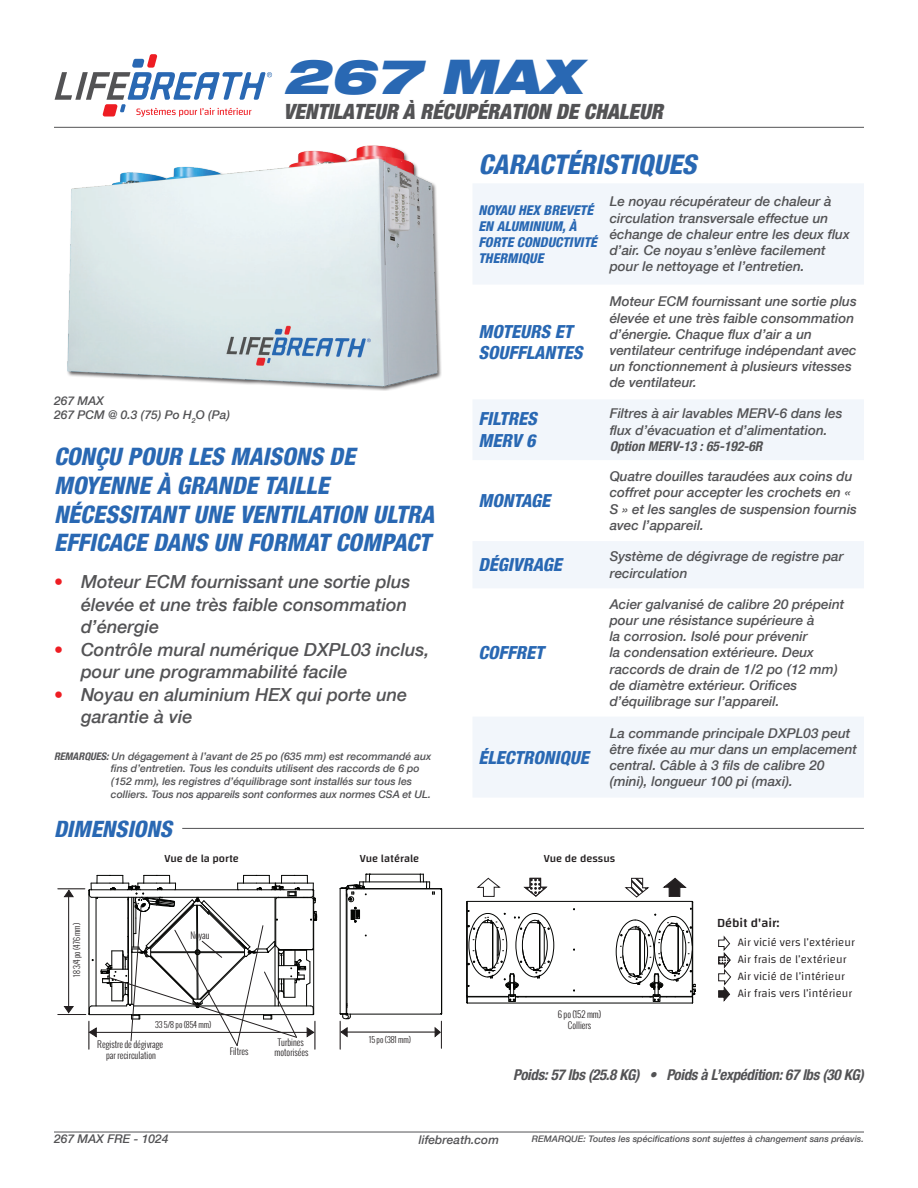
<style>
.page{position:relative;width:918px;height:1188px;background:#fff}
.page>*{position:absolute;margin:0;border:0;box-sizing:border-box;transform-origin:0 0}
.t1{font:48px "Helvetica Neue LTW06 93 Blk Ext Obl";color:#2968b3}
.body{font:27px "Helvetica Neue W01 87 Hv Cn Obl";color:#2968b3}
.t2{font:24px/28.8px "Helvetica Neue W01 87 Hv Cn Obl";color:#2968b3}
.body-2{font:22.5px "Helvetica Neue W01 87 Hv Cn Obl";color:#2968b3}
.t3{font:21px "Helvetica Neue LTW06 97 Blk Cn Obl";color:#535355}
.t4{font:18px/22.5px "Helvetica Neue W01 66 Medium It";color:#535355}
.body-3{font:18px/21.6px "Helvetica Neue W01 87 Hv Cn Obl";color:#2968b3}
.body-4{font:15px "Helvetica Neue W01 77 Bd Cn Obl";letter-spacing:-.02em;color:#535355}
.body-5{font:13.5px/16.2px "Helvetica Neue W01 66 Medium It";color:#535355}
.body-6{font:13.5px/16.2px "Helvetica Neue W01 87 Hv Cn Obl";color:#2968b3}
.t5{font:500 12.9px "Changa";color:#231f20}
.t6{font:12px "Helvetica Neue W01 66 Medium It";color:#535355}
.t7{font:300 11.55px/17px "Changa";color:#231f20}
.t8{font:500 11.1px "Changa";color:#231f20}
.body-7{font:10.5px/12.6px "Helvetica Neue W01 66 Medium It";color:#535355}
.t9{font:300 9px/10.8px "Oswald";color:#231f20;text-align:center}
.t10{font:9px "Helvetica Neue W01 66 Medium It";color:#535355}
.t11{font:300 8.25px "Oswald";color:#231f20}
.s1{color:#ee1d23}
.s2{font-family:"Helvetica Neue W01 77 Bd Cn Obl"}
</style>
<div class="page">
<hr style="left:54px;top:1132px;width:810px;height:1px;background:#535355">
<hr style="left:182px;top:828px;width:682px;height:1px;background:#535355">
<svg style="left:473px;top:184px;width:391px;height:613px"></svg>
<hr style="left:467px;top:901px;width:225px;height:1px;background:#040503">
<hr style="left:515px;top:996px;width:138px;height:1px;background:#040503">
<hr style="left:515px;top:997px;width:138px;height:1px;background:#040503">
<hr style="left:467px;top:1003px;width:225px;height:1px;background:#040503">
<hr style="left:347px;top:889px;width:94px;height:1px;background:#040503">
<hr style="left:347px;top:888px;width:94px;height:1px;background:#040503">
<hr style="left:347px;top:1014px;width:94px;height:1px;background:#040503">
<hr style="left:441px;top:889px;width:1px;height:125px;background:#040503">
<hr style="left:363px;top:882px;width:64px;height:1px;background:#040503">
<hr style="left:370px;top:874px;width:50px;height:1px;background:#040503">
<hr style="left:346px;top:889px;width:1px;height:125px;background:#040503">
<hr style="left:340px;top:889px;width:1px;height:125px;background:#040503">
<hr style="left:347px;top:894px;width:1px;height:114px;background:#040503">
<svg style="left:420px;top:874px;width:15px;height:21px"></svg>
<svg style="left:340px;top:874px;width:31px;height:48px"></svg>
<svg style="left:466px;top:878px;width:88px;height:126px"></svg>
<svg style="left:616px;top:878px;width:80px;height:125px"></svg>
<hr style="left:344px;top:1032px;width:92px;height:1px;background:#231f20">
<svg style="left:340px;top:1003px;width:11px;height:46px"></svg>
<svg style="left:435px;top:1021px;width:7px;height:27px"></svg>
<svg style="left:58px;top:875px;width:259px;height:174px"></svg>
<svg style="left:718px;top:935px;width:13px;height:67px"></svg>
<svg style="left:55px;top:54px;width:217px;height:63px"></svg>
<hr style="left:54px;top:127px;width:810px;height:1px;background:#535355">
<img style="left:67px;top:145px;width:375px;height:246px">
<p class="t1" style="left:284px;top:45px;width:299px">267 MAX</p>
<p class="t3" style="left:284px;top:99px;width:381px">VENTILATEUR À RÉCUPÉRATION DE CHALEUR</p>
<p class="body" style="left:478px;top:148px;width:219px">CARACTÉRISTIQUES</p>
<p class="body-6" style="left:478px;top:201px;width:120px">NOYAU HEX BREVETÉ<br>EN ALUMINIUM, À<br>FORTE CONDUCTIVITÉ<br>THERMIQUE</p>
<p class="body-5" style="left:610px;top:193px;width:242px">Le noyau récupérateur de chaleur à circulation transversale effectue un échange de chaleur entre les deux flux d’air. Ce noyau s’enlève facilement pour le nettoyage et l’entretien.</p>
<p class="t6" style="left:54px;top:393px;width:52px">267 MAX</p>
<p class="t6" style="left:54px;top:408px;width:177px">267 PCM @ 0.3 (75) Po H<sub>2</sub>O (Pa)</p>
<p class="t2" style="left:54px;top:442px;width:382px">CONÇU POUR LES MAISONS DE<br>MOYENNE À GRANDE TAILLE<br>NÉCESSITANT UNE VENTILATION ULTRA<br>EFFICACE DANS UN FORMAT COMPACT</p>
<p class="t4" style="left:81px;top:571px;width:331px;text-indent:-27px"><span class="s1">•</span> Moteur ECM fournissant une sortie plus élevée et une très faible consommation d’énergie</p>
<p class="t4" style="left:81px;top:638px;width:350px;text-indent:-27px"><span class="s1">•</span> Contrôle mural numérique DXPL03 inclus, pour une programmabilité facile</p>
<p class="t4" style="left:81px;top:683px;width:328px;text-indent:-27px"><span class="s1">•</span> Noyau en aluminium HEX qui porte une garantie à vie</p>
<p class="body-7" style="left:111px;top:750px;width:322px;text-indent:-57px"><span class="s2">REMARQUES:</span> Un dégagement à l’avant de 25 po (635 mm) est recommandé aux fins d’entretien. Tous les conduits utilisent des raccords de 6 po (152 mm), les registres d’équilibrage sont installés sur tous les colliers. Tous nos appareils sont conformes aux normes CSA et UL.</p>
<p class="body-2" style="left:54px;top:815px;width:119px">DIMENSIONS</p>
<p class="body-3" style="left:478px;top:320px;width:105px">MOTEURS ET<br>SOUFFLANTES</p>
<p class="body-5" style="left:610px;top:293px;width:249px">Moteur ECM fournissant une sortie plus élevée et une très faible consommation d’énergie. Chaque flux d’air a un ventilateur centrifuge indépendant avec un fonctionnement à plusieurs vitesses de ventilateur.</p>
<p class="body-3" style="left:478px;top:408px;width:60px">FILTRES<br>MERV 6</p>
<p class="body-5" style="left:610px;top:405px;width:234px">Filtres à air lavables MERV-6 dans les flux d’évacuation et d’alimentation.<br><span class="s2">Option MERV-13 : 65-192-6R</span></p>
<p class="body-3" style="left:478px;top:490px;width:73px">MONTAGE</p>
<p class="body-5" style="left:610px;top:468px;width:249px">Quatre douilles taraudées aux coins du coffret pour accepter les crochets en « S » et les sangles de suspension fournis avec l’appareil.</p>
<p class="body-3" style="left:478px;top:554px;width:85px">DÉGIVRAGE</p>
<p class="body-5" style="left:610px;top:548px;width:236px">Système de dégivrage de registre par recirculation</p>
<p class="body-3" style="left:478px;top:641px;width:67px">COFFRET</p>
<p class="body-3" style="left:478px;top:746px;width:112px">ÉLECTRONIQUE</p>
<p class="body-5" style="left:610px;top:596px;width:236px">Acier galvanisé de calibre 20 prépeint pour une résistance supérieure à<br>la corrosion. Isolé pour prévenir<br>la condensation extérieure. Deux raccords de drain de 1/2 po (12 mm) de diamètre extérieur. Orifices d’équilibrage sur l’appareil.</p>
<p class="body-5" style="left:610px;top:725px;width:249px">La commande principale DXPL03 peut être fixée au mur dans un emplacement central. Câble à 3 fils de calibre 20 (mini), longueur 100 pi (maxi).</p>
<p class="t8" style="left:164px;top:852px;width:76px">Vue de la porte</p>
<p class="t8" style="left:360px;top:852px;width:61px">Vue latérale</p>
<p class="t8" style="left:544px;top:852px;width:73px">Vue de dessus</p>
<p class="t11" style="left:71px;top:977px;width:55px;rotate:-90deg">18 3/4 po (476 mm)</p>
<p class="t9" style="left:190px;top:930px;width:21px">Noyau</p>
<p class="t11" style="left:155px;top:1019px;width:58px">33 5/8 po (854 mm)</p>
<p class="t9" style="left:97px;top:1039px;width:67px">Registre de dégivrage par recirculation</p>
<p class="t9" style="left:278px;top:1036px;width:28px">Turbines</p>
<p class="t9" style="left:230px;top:1046px;width:20px">Filtres</p>
<p class="t9" style="left:275px;top:1047px;width:35px">motorisées</p>
<p class="t11" style="left:369px;top:1034px;width:43px">15 po (381 mm)</p>
<p class="t9" style="left:558px;top:1009px;width:45px">6 po (152 mm)<br>Colliers</p>
<p class="t5" style="left:717px;top:915px;width:64px">Débit d'air:</p>
<p class="t7" style="left:738px;top:951px;width:116px">Air frais de l’extérieur<br>Air vicié de l’intérieur<br>Air frais vers l’intérieur</p>
<p class="t7" style="left:738px;top:934px;width:119px">Air vicié vers l’extérieur</p>
<p class="body-4" style="left:513px;top:1065px;width:352px">Poids: 57 lbs (25.8 KG) • Poids à L’expédition: 67 lbs (30 KG)</p>
<p class="t6" style="left:54px;top:1131px;width:116px">267 MAX FRE - 1024</p>
<p class="t6" style="left:419px;top:1132px;width:82px">lifebreath.com</p>
<p class="t10" style="left:532px;top:1133px;width:334px">REMARQUE: Toutes les spécifications sont sujettes à changement sans préavis.</p>
</div>
